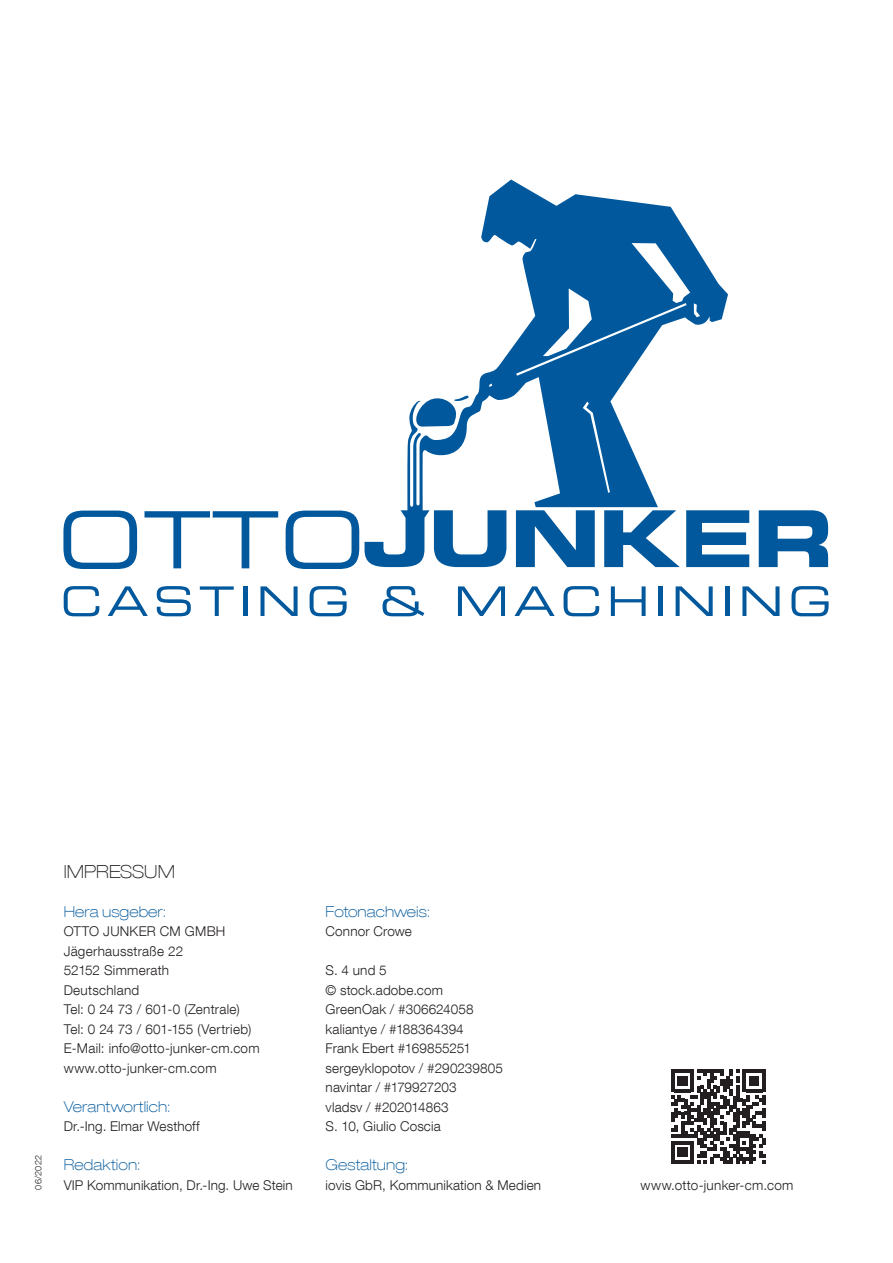
<style>
.page{position:relative;width:893px;height:1263px;background:#fff}
.page>*{position:absolute;margin:0;border:0;box-sizing:border-box;transform-origin:0 0}
.Marginaltext_-_Inhal{font:100 expanded 18px "Helvetica Neue LT Com";letter-spacing:.005em;color:#231f20}
.Marginaltext_-_Inhal-2{font:100 expanded 15px "Helvetica Neue LT Com";letter-spacing:.01em;color:#01589c}
.Marginaltext_-_Inhal-3{font:300 13.5px "Helvetica Neue LT Com";letter-spacing:.01em;color:#231f20}
.Marginaltext_-_Inhal-4{font:300 9px "Helvetica Neue LT Com";letter-spacing:.025em;color:#231f20}
</style>
<div class="page">
<svg style="left:671px;top:1069px;width:94px;height:95px"></svg>
<svg style="left:365px;top:510px;width:141px;height:57px"></svg>
<svg style="left:516px;top:512px;width:79px;height:55px"></svg>
<svg style="left:604px;top:512px;width:76px;height:55px"></svg>
<svg style="left:686px;top:510px;width:63px;height:57px"></svg>
<svg style="left:759px;top:510px;width:69px;height:57px"></svg>
<svg style="left:63px;top:511px;width:74px;height:58px"></svg>
<svg style="left:144px;top:511px;width:134px;height:57px"></svg>
<svg style="left:286px;top:511px;width:73px;height:58px"></svg>
<svg style="left:64px;top:586px;width:35px;height:30px"></svg>
<svg style="left:108px;top:586px;width:40px;height:30px"></svg>
<svg style="left:157px;top:586px;width:34px;height:30px"></svg>
<svg style="left:200px;top:586px;width:34px;height:30px"></svg>
<hr style="left:244px;top:586px;width:4px;height:30px;background:#01589c">
<svg style="left:260px;top:586px;width:38px;height:30px"></svg>
<svg style="left:310px;top:586px;width:37px;height:30px"></svg>
<svg style="left:383px;top:586px;width:41px;height:30px"></svg>
<svg style="left:458px;top:586px;width:47px;height:30px"></svg>
<svg style="left:514px;top:586px;width:41px;height:30px"></svg>
<svg style="left:564px;top:586px;width:35px;height:30px"></svg>
<svg style="left:611px;top:586px;width:35px;height:30px"></svg>
<hr style="left:659px;top:586px;width:4px;height:30px;background:#01589c">
<svg style="left:676px;top:586px;width:37px;height:30px"></svg>
<hr style="left:726px;top:586px;width:4px;height:30px;background:#01589c">
<svg style="left:742px;top:586px;width:37px;height:30px"></svg>
<svg style="left:791px;top:586px;width:38px;height:30px"></svg>
<svg style="left:407px;top:180px;width:321px;height:332px"></svg>
<svg style="left:413px;top:394px;width:57px;height:33px"></svg>
<p class="Marginaltext_-_Inhal-4" style="left:33px;top:1190px;width:36px;rotate:-90deg">06/2022</p>
<p class="Marginaltext_-_Inhal" style="left:64px;top:860px;width:113px">IMPRESSUM</p>
<p class="Marginaltext_-_Inhal-2" style="left:64px;top:902px;width:104px">Hera usgeber:</p>
<p class="Marginaltext_-_Inhal-3" style="left:64px;top:923px;width:163px">OTTO JUNKER CM GMBH</p>
<p class="Marginaltext_-_Inhal-3" style="left:64px;top:942px;width:121px">Jägerhausstraße 22</p>
<p class="Marginaltext_-_Inhal-3" style="left:64px;top:962px;width:107px">52152 Simmerath</p>
<p class="Marginaltext_-_Inhal-3" style="left:64px;top:981px;width:77px">Deutschland</p>
<p class="Marginaltext_-_Inhal-3" style="left:64px;top:1001px;width:178px">Tel: 0 24 73 / 601-0 (Zentrale)</p>
<p class="Marginaltext_-_Inhal-3" style="left:64px;top:1020px;width:189px">Tel: 0 24 73 / 601-155 (Vertrieb)</p>
<p class="Marginaltext_-_Inhal-3" style="left:64px;top:1040px;width:197px">E-Mail: info@otto-junker-cm.com</p>
<p class="Marginaltext_-_Inhal-3" style="left:64px;top:1059px;width:154px">www.otto-junker-cm.com</p>
<p class="Marginaltext_-_Inhal-2" style="left:64px;top:1097px;width:108px">Verantwortlich:</p>
<p class="Marginaltext_-_Inhal-3" style="left:64px;top:1118px;width:138px">Dr.-Ing. Elmar Westhoff</p>
<p class="Marginaltext_-_Inhal-2" style="left:64px;top:1155px;width:78px">Redaktion:</p>
<p class="Marginaltext_-_Inhal-3" style="left:64px;top:1176px;width:231px">VIP Kommunikation, Dr.-Ing. Uwe Stein</p>
<p class="Marginaltext_-_Inhal-2" style="left:326px;top:902px;width:106px">Fotonachweis:</p>
<p class="Marginaltext_-_Inhal-3" style="left:326px;top:923px;width:88px">Connor Crowe</p>
<p class="Marginaltext_-_Inhal-3" style="left:326px;top:962px;width:63px">S. 4 und 5</p>
<p class="Marginaltext_-_Inhal-3" style="left:326px;top:981px;width:119px">© stock.adobe.com</p>
<p class="Marginaltext_-_Inhal-3" style="left:326px;top:1001px;width:149px">GreenOak / #306624058</p>
<p class="Marginaltext_-_Inhal-3" style="left:326px;top:1020px;width:140px">kaliantye / #188364394</p>
<p class="Marginaltext_-_Inhal-3" style="left:326px;top:1040px;width:147px">Frank Ebert #169855251</p>
<p class="Marginaltext_-_Inhal-3" style="left:326px;top:1059px;width:179px">sergeyklopotov / #290239805</p>
<p class="Marginaltext_-_Inhal-3" style="left:326px;top:1079px;width:133px">navintar / #179927203</p>
<p class="Marginaltext_-_Inhal-3" style="left:326px;top:1098px;width:125px">vladsv / #202014863</p>
<p class="Marginaltext_-_Inhal-3" style="left:326px;top:1118px;width:117px">S. 10, Giulio Coscia</p>
<p class="Marginaltext_-_Inhal-2" style="left:326px;top:1155px;width:84px">Gestaltung:</p>
<p class="Marginaltext_-_Inhal-3" style="left:326px;top:1176px;width:217px">iovis GbR, Kommunikation &amp; Medien</p>
<p class="Marginaltext_-_Inhal-3" style="left:640px;top:1176px;width:154px">www.otto-junker-cm.com</p>
</div>
